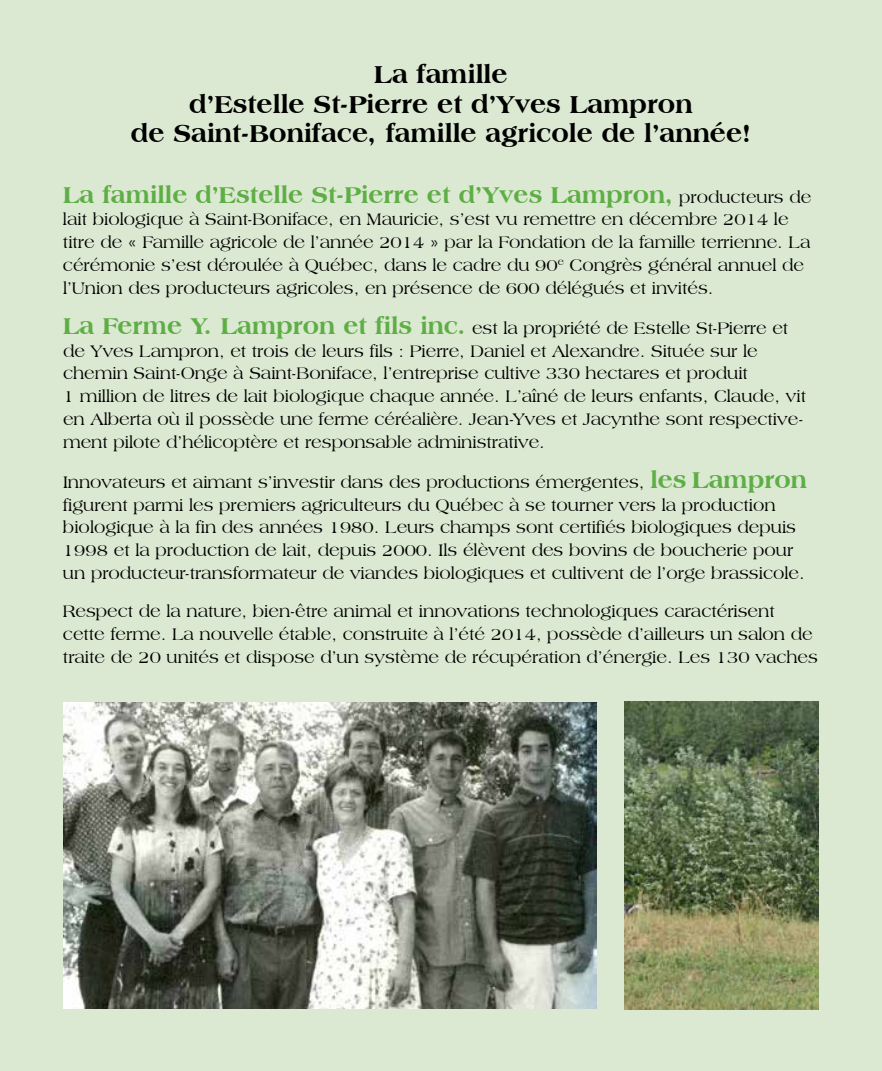
<style>
.page{position:relative;width:882px;height:1071px;background:#dce9d2}
.page>*{position:absolute;margin:0;border:0;box-sizing:border-box;transform-origin:0 0}
.t1{font:800 26.25px/29.8px "Americana BT";color:#000;text-align:center}
.t2{font:800 24.5px "Americana BT";color:#5eae46}
.t3{font:17.5px/22.8px "Americana BT";color:#000}
.s1{font-weight:400;font-size:17.5px;color:#000}
.s2{font-weight:800;font-size:24.5px;color:#5eae46}
</style>
<div class="page">
<img style="left:63px;top:702px;width:534px;height:306px">
<img style="left:625px;top:701px;width:194px;height:308px">
<h1 class="t1" style="left:131px;top:59px;width:622px">La famille<br>d’Estelle St-Pierre et d’Yves Lampron<br>de Saint-Boniface, famille agricole de l’année!</h1>
<h2 class="t2" style="left:63px;top:180px;width:750px">La famille d’Estelle St-Pierre et d’Yves Lampron, <span class="s1">producteurs de</span></h2>
<p class="t3" style="left:63px;top:208px;width:749px">lait biologique à Saint-Boniface, en Mauricie, s’est vu remettre en décembre 2014 le titre de « Famille agricole de l’année 2014 » par la Fondation de la famille terrienne. La cérémonie s’est déroulée à Québec, dans le cadre du 90<sup>e</sup> Congrès général annuel de l’Union des producteurs agricoles, en présence de 600 délégués et invités.</p>
<p class="t3" style="left:63px;top:316px;width:745px"><span class="s2">La Ferme Y. Lampron et fils inc.</span> est la propriété de Estelle St-Pierre et de Yves Lampron, et trois de leurs fils : Pierre, Daniel et Alexandre. Située sur le chemin Saint-Onge à Saint-Boniface, l’entreprise cultive 330 hectares et produit<br>1 million de litres de lait biologique chaque année. L’aîné de leurs enfants, Claude, vit en Alberta où il possède une ferme céréalière. Jean-Yves et Jacynthe sont respective&shy;ment pilote d’hélicoptère et responsable administrative.</p>
<p class="t3" style="left:63px;top:470px;width:745px">Innovateurs et aimant s’investir dans des productions émergentes, <span class="s2">les Lampron </span>figurent parmi les premiers agriculteurs du Québec à se tourner vers la production biologique à la fin des années 1980. Leurs champs sont certifiés biologiques depuis 1998 et la production de lait, depuis 2000. Ils élèvent des bovins de boucherie pour un producteur-transformateur de viandes biologiques et cultivent de l’orge brassicole.</p>
<p class="t3" style="left:63px;top:600px;width:757px">Respect de la nature, bien-être animal et innovations technologiques caractérisent cette ferme. La nouvelle étable, construite à l’été 2014, possède d’ailleurs un salon de traite de 20 unités et dispose d’un système de récupération d’énergie. Les 130 vaches</p>
</div>
